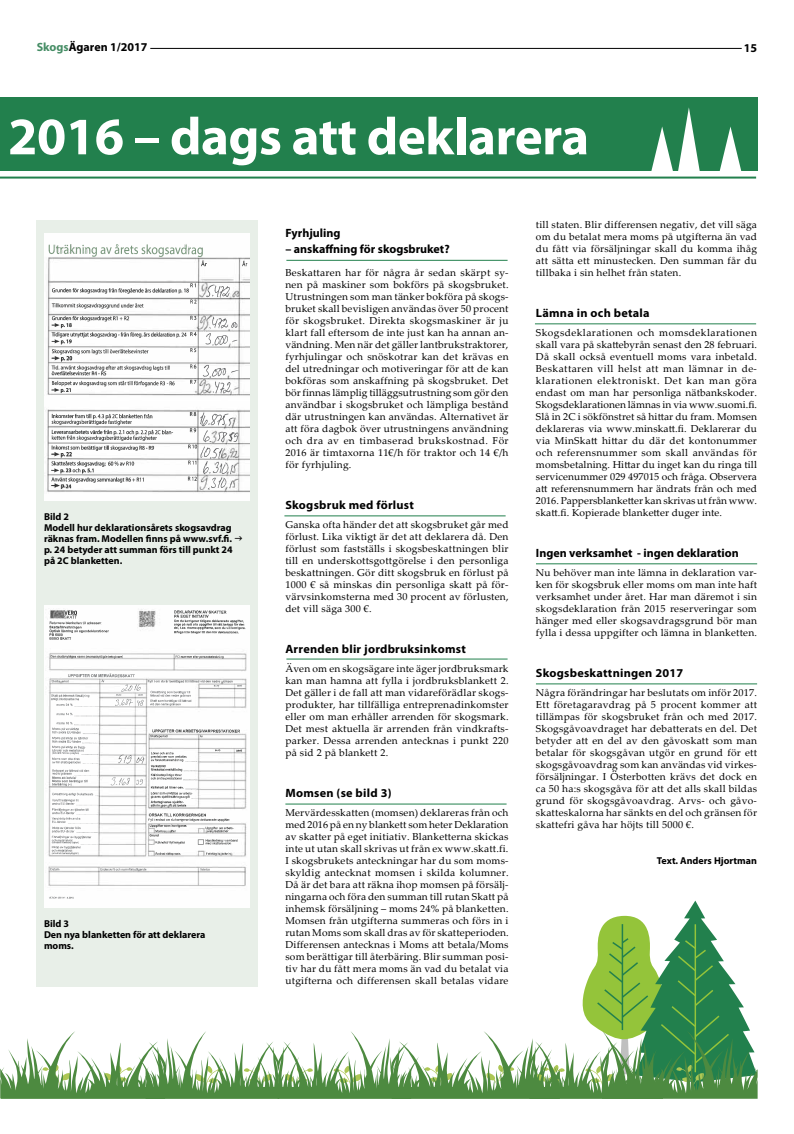
<style>
.page{position:relative;width:794px;height:1134px;background:#fff}
.page>*{position:absolute;margin:0;border:0;box-sizing:border-box;transform-origin:0 0}
.t1{font:700 53px "Myriad Pro";letter-spacing:-.01em;color:#fff}
.t2{font:700 12px "Myriad Pro";letter-spacing:.01em;color:#000}
.t3{font:10px/12px "Palatino Linotype";letter-spacing:.02em;color:#000;text-align:justify}
.t4{font:700 10px/11px "Myriad Pro";color:#000}
.s1{color:#468d65}
</style>
<div class="page">
<hr style="left:150px;top:48px;width:591px;height:1px;background:#000">
<div style="left:37px;top:220px;width:221px;height:767px;background:#e8efe8"></div>
<div style="left:0;top:97px;width:757px;height:74px;background:#22804d"></div>
<svg style="left:0;top:900px;width:757px;height:199px"></svg>
<img style="left:44px;top:233px;width:205px;height:267px">
<img style="left:75px;top:285px;width:174px;height:215px">
<img style="left:50px;top:282px;width:148px;height:207px">
<svg style="left:207px;top:487px;width:4px;height:4px"></svg>
<img style="left:50px;top:483px;width:16px;height:7px">
<img style="left:48px;top:243px;width:155px;height:14px">
<img style="left:50px;top:355px;width:23px;height:8px">
<svg style="left:241px;top:260px;width:7px;height:7px"></svg>
<svg style="left:200px;top:260px;width:7px;height:7px"></svg>
<svg style="left:199px;top:247px;width:4px;height:3px"></svg>
<svg style="left:146px;top:247px;width:4px;height:7px"></svg>
<svg style="left:183px;top:244px;width:7px;height:10px"></svg>
<img style="left:44px;top:605px;width:205px;height:302px">
<img style="left:50px;top:610px;width:196px;height:49px">
<img style="left:48px;top:674px;width:195px;height:224px">
<img style="left:117px;top:755px;width:28px;height:9px">
<svg style="left:140px;top:757px;width:4px;height:3px"></svg>
<svg style="left:185px;top:788px;width:13px;height:2px"></svg>
<svg style="left:184px;top:770px;width:13px;height:2px"></svg>
<svg style="left:236px;top:749px;width:7px;height:3px"></svg>
<img style="left:62px;top:610px;width:16px;height:9px">
<hr style="left:0;top:177px;width:756px;height:2px;background:#22804d">
<hr style="left:536px;top:683px;width:221px;height:1px;background:#22804d">
<hr style="left:536px;top:563px;width:221px;height:1px;background:#22804d">
<svg style="left:651px;top:107px;width:49px;height:64px"></svg>
<svg style="left:719px;top:127px;width:22px;height:44px"></svg>
<hr style="left:284px;top:515px;width:221px;height:1px;background:#22804d">
<hr style="left:286px;top:260px;width:221px;height:1px;background:#22804d">
<hr style="left:286px;top:658px;width:221px;height:1px;background:#22804d">
<hr style="left:285px;top:803px;width:221px;height:1px;background:#22804d">
<hr style="left:535px;top:323px;width:221px;height:1px;background:#22804d">
<p class="t2" style="left:37px;top:39px;width:112px"><span class="s1">Skogs</span>Ägaren 1/2017</p>
<p class="t2" style="left:744px;top:40px;width:15px">15</p>
<h1 class="t1" style="left:8px;top:102px;width:582px">2016 – dags att deklarera</h1>
<p class="t4" style="left:44px;top:511px;width:190px">Bild 2<br>Modell hur deklarationsårets skogsavdrag räknas fram. Modellen finns på www.svf.fi. p. 24 betyder att summan förs till punkt 24 på 2C blanketten.</p>
<p class="t4" style="left:44px;top:917px;width:163px">Bild 3<br>Den nya blanketten för att deklarera moms.</p>
<p class="t2" style="left:285px;top:225px;width:57px">Fyrhjuling</p>
<p class="t2" style="left:285px;top:241px;width:166px">– anskaffning för skogsbruket?</p>
<p class="t3" style="left:285px;top:266px;width:225px">Beskattaren har för några år sedan skärpt sy&shy;nen på maskiner som bokförs på skogsbruket.<br>Utrustningen som man tänker bokföra på skogs&shy;bruket skall bevisligen användas över 50 procent för skogsbruket. Direkta skogsmaskiner är ju klart fall eftersom de inte just kan ha annan an&shy;vändning. Men när det gäller lantbrukstraktorer, fyrhjulingar och snöskotrar kan det krävas en del utredningar och motiveringar för att de kan bokföras som anskaffning på skogsbruket. Det bör finnas lämplig tilläggsutrustning som gör den användbar i skogsbruket och lämpliga bestånd där utrustningen kan användas. Alternativet är att föra dagbok över utrustningens användning och dra av en timbaserad brukskostnad. För 2016 är timtaxorna 11€/h för traktor och 14 €/h för fyrhjuling.</p>
<p class="t2" style="left:285px;top:497px;width:130px">Skogsbruk med förlust</p>
<p class="t3" style="left:285px;top:518px;width:225px">Ganska ofta händer det att skogsbruket går med förlust. Lika viktigt är det att deklarera då. Den förlust som fastställs i skogsbeskattningen blir till en underskottsgottgörelse i den personliga beskattningen. Gör ditt skogsbruk en förlust på 1000 € så minskas din personliga skatt på för&shy;värvsinkomsterna med 30 procent av förlusten, det vill säga 300 €.</p>
<p class="t2" style="left:285px;top:641px;width:182px">Arrenden blir jordbruksinkomst</p>
<p class="t3" style="left:285px;top:662px;width:225px">Även om en skogsägare inte äger jordbruksmark kan man hamna att fylla i jordbruksblankett 2.<br>Det gäller i de fall att man vidareförädlar skogs&shy;produkter, har tillfälliga entreprenadinkomster eller om man erhåller arrenden för skogsmark.<br>Det mest aktuella är arrenden från vindkrafts&shy;parker. Dessa arrenden antecknas i punkt 220 på sid 2 på blankett 2.</p>
<p class="t2" style="left:285px;top:785px;width:108px">Momsen (se bild 3)</p>
<p class="t3" style="left:285px;top:806px;width:225px">Mervärdesskatten (momsen) deklareras från och med 2016 på en ny blankett som heter Deklaration av skatter på eget initiativ. Blanketterna skickas inte ut utan skall skrivas ut från ex www.skatt.fi.<br>I skogsbrukets anteckningar har du som moms&shy;skyldig antecknat momsen i skilda kolumner.<br>Då är det bara att räkna ihop momsen på försälj&shy;ningarna och föra den summan till rutan Skatt på inhemsk försäljning – moms 24% på blanketten.<br>Momsen från utgifterna summeras och förs in i rutan Moms som skall dras av för skatteperioden.<br>Differensen antecknas i Moms att betala/Moms som berättigar till återbäring. Blir summan posi&shy;tiv har du fått mera moms än vad du betalat via utgifterna och differensen skall betalas vidare</p>
<p class="t3" style="left:536px;top:218px;width:223px">till staten. Blir differensen negativ, det vill säga om du betalat mera moms på utgifterna än vad du fått via försäljningar skall du komma ihåg att sätta ett minustecken. Den summan får du tillbaka i sin helhet från staten.</p>
<p class="t2" style="left:536px;top:305px;width:115px">Lämna in och betala</p>
<p class="t3" style="left:536px;top:326px;width:223px">Skogsdeklarationen och momsdeklarationen skall vara på skattebyrån senast den 28 februari.<br>Då skall också eventuell moms vara inbetald.<br>Beskattaren vill helst att man lämnar in de&shy;klarationen elektroniskt. Det kan man göra endast om man har personliga nätbankskoder.<br>Skogsdeklarationen lämnas in via www.suomi.fi.<br>Slå in 2C i sökfönstret så hittar du fram. Momsen deklareras via www.minskatt.fi. Deklarerar du via MinSkatt hittar du där det kontonummer och referensnummer som skall användas för momsbetalning. Hittar du inget kan du ringa till servicenummer 029 497015 och fråga. Observera att referensnummern har ändrats från och med 2016. Pappersblanketter kan skrivas ut från www. skatt.fi. Kopierade blanketter duger inte.</p>
<p class="t2" style="left:536px;top:545px;width:204px">Ingen verksamhet - ingen deklaration</p>
<p class="t3" style="left:536px;top:566px;width:223px">Nu behöver man inte lämna in deklaration var&shy;ken för skogsbruk eller moms om man inte haft verksamhet under året. Har man däremot i sin skogsdeklaration från 2015 reserveringar som hänger med eller skogsavdragsgrund bör man fylla i dessa uppgifter och lämna in blanketten.</p>
<p class="t2" style="left:536px;top:665px;width:149px">Skogsbeskattningen 2017</p>
<p class="t3" style="left:536px;top:686px;width:223px">Några förändringar har beslutats om inför 2017.<br>Ett företagaravdrag på 5 procent kommer att tillämpas för skogsbruket från och med 2017.<br>Skogsgåvoavdraget har debatterats en del. Det betyder att en del av den gåvoskatt som man betalar för skogsgåvan utgör en grund för ett skogsgåvoavdrag som kan användas vid virkes&shy;försäljningar. I Österbotten krävs det dock en ca 50 ha:s skogsgåva för att det alls skall bildas grund för skogsgåvoavdrag. Arvs- och gåvo&shy;skatteskalorna har sänkts en del och gränsen för skattefri gåva har höjts till 5000 €.</p>
<p class="t4" style="left:657px;top:855px;width:102px">Text. Anders Hjortman</p>
</div>
